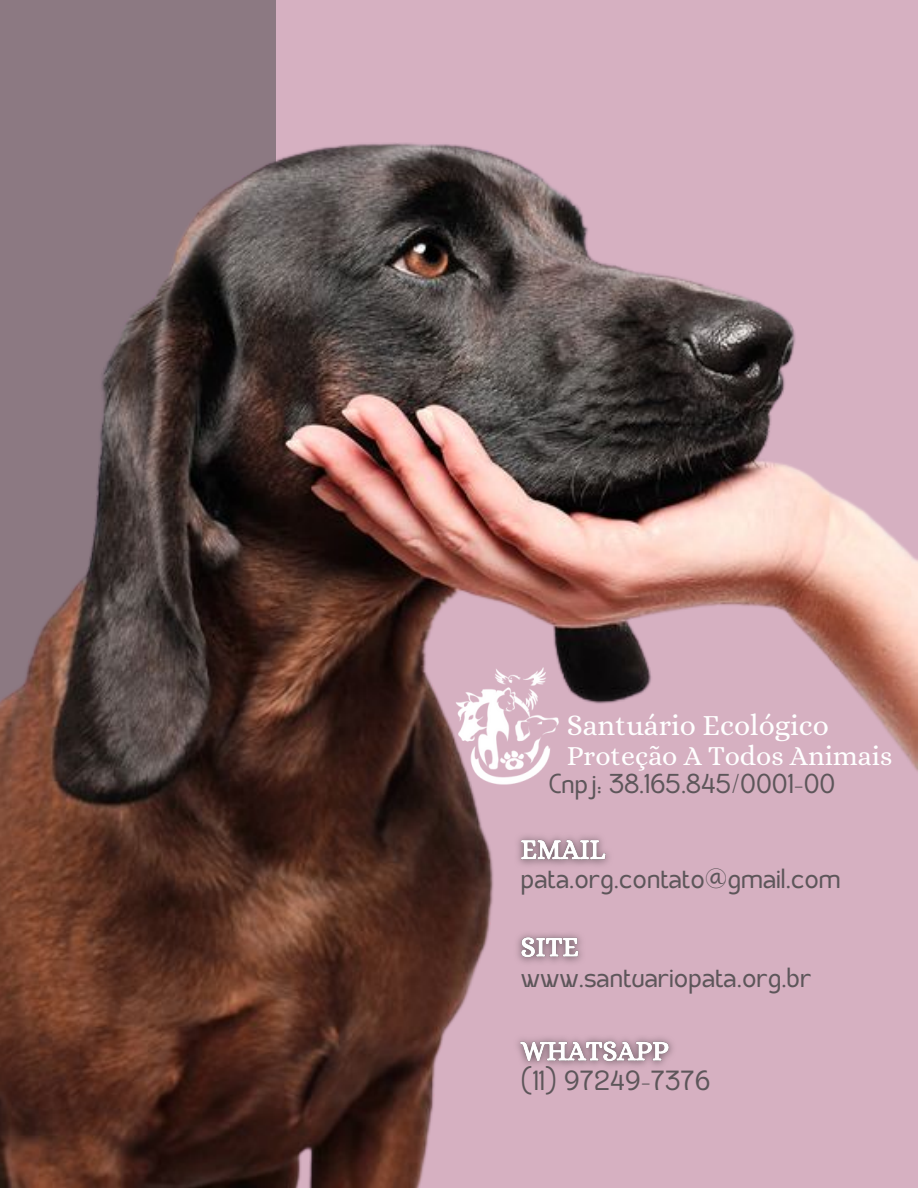
<style>
.page{position:relative;width:918px;height:1188px;background:#d6b0c1}
.page>*{position:absolute;margin:0;border:0;box-sizing:border-box;transform-origin:0 0}
.t1{font:29.4px "Alice";color:#fff}
.t2{font:27.9px "Alice";color:#fff}
.t3{font:21.6px "TAN SUMMERS Regular";color:#5d565a}
.t4{font:21.3px "TAN SUMMERS Regular";color:#5d565a}
</style>
<div class="page">
<div style="left:0;top:0;width:276px;height:1188px;background:#8c7982"></div>
<img style="left:0;top:143px;width:918px;height:1045px">
<img style="left:508px;top:827px;width:112px;height:46px">
<img style="left:508px;top:924px;width:84px;height:48px">
<img style="left:507px;top:1028px;width:175px;height:48px">
<img style="left:453px;top:664px;width:107px;height:122px">
<p class="t1" style="left:567px;top:708px;width:264px">Santuário Ecológico</p>
<p class="t2" style="left:567px;top:740px;width:327px">Proteção A Todos Animais</p>
<p class="t4" style="left:549px;top:773px;width:288px">Cnpj: 38.165.845/0001-00</p>
<p class="t3" style="left:521px;top:868px;width:322px">pata.org.contato@gmail.com</p>
<p class="t3" style="left:521px;top:967px;width:292px">www.santuariopata.org.br</p>
<p class="t3" style="left:521px;top:1071px;width:191px">(11) 97249-7376</p>
</div>
